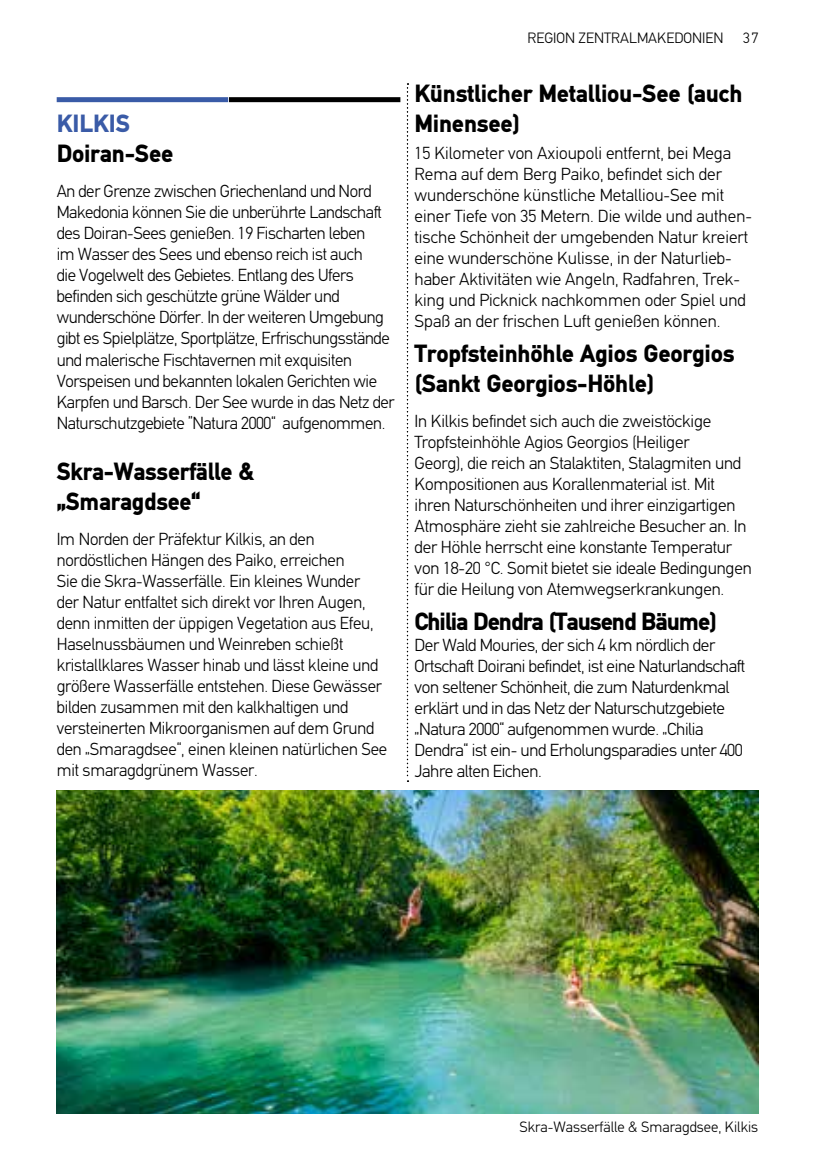
<style>
.page{position:relative;width:815px;height:1170px;background:#fff}
.page>*{position:absolute;margin:0;border:0;box-sizing:border-box;transform-origin:0 0}
.t1{font:900 25px/30px "PF Din Text";letter-spacing:-.01em;color:#000}
.t2{font:900 25px "PF Din Text";letter-spacing:-.04em;color:#000}
.t3{font:900 25px "PF Din Text";color:#3a5ba7}
.t4{font:300 17.5px/21px "PF Din Text";letter-spacing:-.01em;color:#000}
.t5{font:300 15px "PF Din Text";color:#000}
</style>
<div class="page">
<div style="left:57px;top:97px;width:171px;height:5px;background:#3a5ba7"></div>
<div style="left:229px;top:97px;width:171px;height:5px;background:#000"></div>
<svg style="left:407px;top:83px;width:1px;height:698px"></svg>
<img style="left:57px;top:790px;width:701px;height:323px">
<h1 class="t3" style="left:57px;top:109px;width:75px">KILKIS</h1>
<h1 class="t1" style="left:57px;top:138px;width:118px">Doiran-See</h1>
<p class="t4" style="left:57px;top:181px;width:339px">An der Grenze zwischen Griechenland und Nord Makedonia können Sie die unberührte Landschaft des Doiran-Sees genießen. 19 Fischarten leben<br>im Wasser des Sees und ebenso reich ist auch<br>die Vogelwelt des Gebietes. Entlang des Ufers befinden sich geschützte grüne Wälder und wunderschöne Dörfer. In der weiteren Umgebung gibt es Spielplätze, Sportplätze, Erfrischungsstände und malerische Fischtavernen mit exquisiten Vorspeisen und bekannten lokalen Gerichten wie Karpfen und Barsch. Der See wurde in das Netz der Naturschutzgebiete ”Natura 2000“ aufgenommen.</p>
<h1 class="t1" style="left:57px;top:449px;width:199px;line-height:42.5px">Skra-Wasserfälle &amp; ”</h1>
<h1 class="t1" style="left:66px;top:485px;width:137px">Smaragdsee“</h1>
<p class="t4" style="left:57px;top:528px;width:327px">Im Norden der Präfektur Kilkis, an den nordöstlichen Hängen des Paiko, erreichen<br>Sie die Skra-Wasserfälle. Ein kleines Wunder der Natur entfaltet sich direkt vor Ihren Augen, denn inmitten der üppigen Vegetation aus Efeu, Haselnussbäumen und Weinreben schießt kristallklares Wasser hinab und lässt kleine und größere Wasserfälle entstehen. Diese Gewässer bilden zusammen mit den kalkhaltigen und versteinerten Mikroorganismen auf dem Grund den</p>
<p class="t4" style="left:85px;top:748px;width:6px">”</p>
<p class="t4" style="left:57px;top:738px;width:332px;text-indent:33px">Smaragdsee“, einen kleinen natürlichen See mit smaragdgrünem Wasser.</p>
<p class="t5" style="left:527px;top:29px;width:198px">REGION ZENTRALMAKEDONIEN</p>
<p class="t5" style="left:743px;top:29px;width:17px">37</p>
<h1 class="t1" style="left:415px;top:78px;width:330px">Künstlicher Metalliou-See (auch<br>Minensee)</h1>
<p class="t4" style="left:415px;top:142px;width:339px">15 Kilometer von Axioupoli entfernt, bei Mega Rema auf dem Berg Paiko, befindet sich der wunderschöne künstliche Metalliou-See mit einer Tiefe von 35 Metern. Die wilde und authen&shy;tische Schönheit der umgebenden Natur kreiert eine wunderschöne Kulisse, in der Naturlieb&shy;haber Aktivitäten wie Angeln, Radfahren, Trek&shy;king und Picknick nachkommen oder Spiel und Spaß an der frischen Luft genießen können.</p>
<h1 class="t1" style="left:415px;top:338px;width:321px">Tropfsteinhöhle Agios Georgios (Sankt Georgios-Höhle)</h1>
<p class="t4" style="left:415px;top:411px;width:339px">In Kilkis befindet sich auch die zweistöckige Tropfsteinhöhle Agios Georgios (Heiliger<br>Georg), die reich an Stalaktiten, Stalagmiten und Kompositionen aus Korallenmaterial ist. Mit ihren Naturschönheiten und ihrer einzigartigen Atmosphäre zieht sie zahlreiche Besucher an. In der Höhle herrscht eine konstante Temperatur von 18-20 °C. Somit bietet sie ideale Bedingungen für die Heilung von Atemwegserkrankungen.</p>
<h1 class="t2" style="left:415px;top:606px;width:304px">Chilia Dendra (Tausend Bäume)</h1>
<p class="t4" style="left:415px;top:635px;width:332px">Der Wald Mouries, der sich 4 km nördlich der Ortschaft Doirani befindet, ist eine Naturlandschaft von seltener Schönheit, die zum Naturdenkmal erklärt und in das Netz der Naturschutzgebiete</p>
<p class="t4" style="left:415px;top:729px;width:6px">”</p>
<p class="t4" style="left:419px;top:719px;width:286px">Natura 2000“ aufgenommen wurde. Chilia</p>
<p class="t4" style="left:663px;top:729px;width:6px">”</p>
<p class="t4" style="left:415px;top:740px;width:330px">Dendra“ ist ein- und Erholungsparadies unter 400<br>Jahre alten Eichen.</p>
<p class="t5" style="left:520px;top:1117px;width:240px">Skra-Wasserfälle &amp; Smaragdsee, Kilkis</p>
</div>
